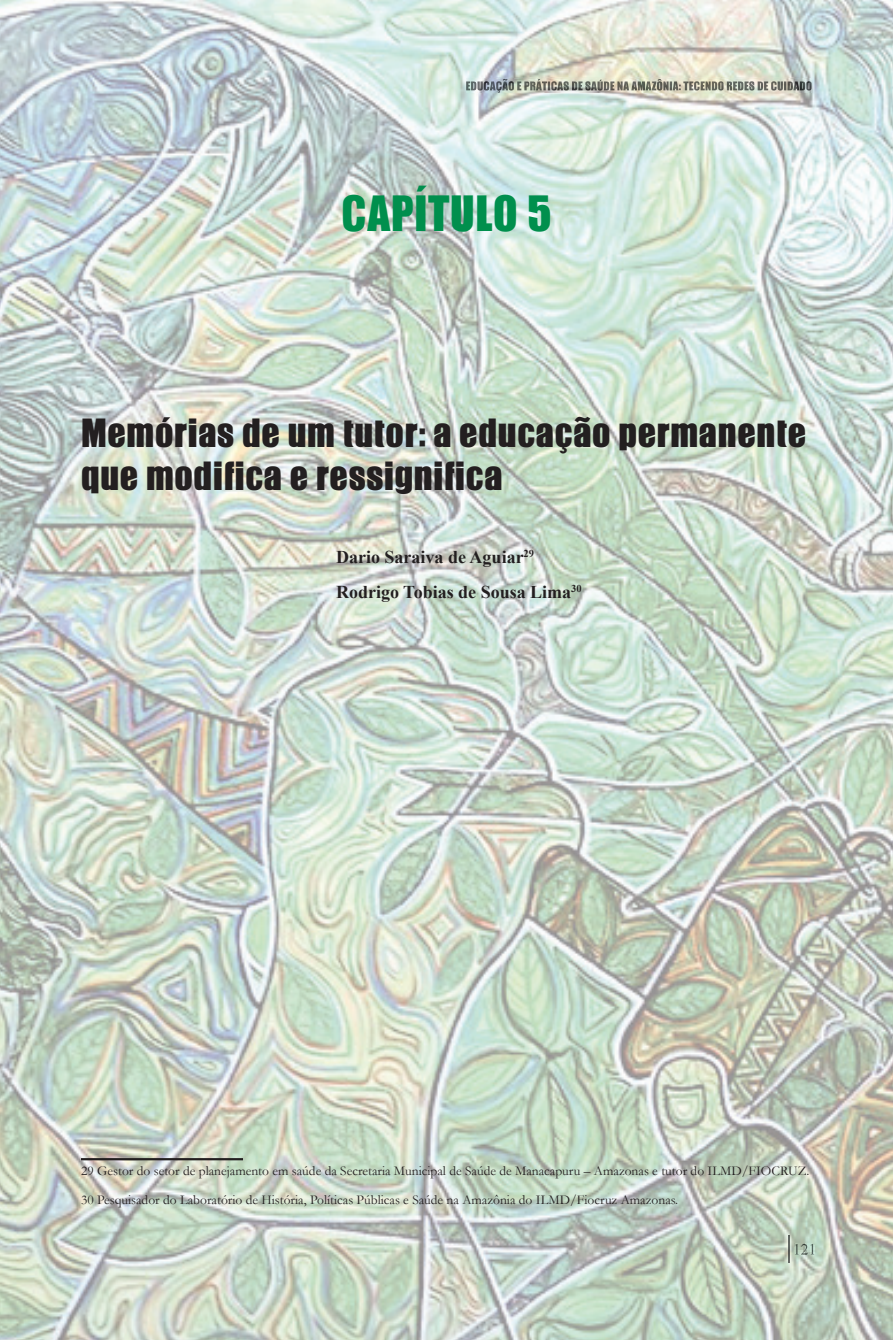
<style>
.page{position:relative;width:893px;height:1340px;background:#fff}
.page>*{position:absolute;margin:0;border:0;box-sizing:border-box;transform-origin:0 0}
.t1{font:45px "Gabo Drive";letter-spacing:.02em;color:#008f4d}
.t2{font:36px/43.2px "Gabo Drive";letter-spacing:.02em;color:#231f20}
.t3{font:700 18px/34.4px "Times New Roman";color:#231f20}
.t4{font:13.5px/29px "Garamond";color:#231f20}
</style>
<div class="page">
<img style="left:0;top:0;width:893px;height:1339px">
<img style="left:795px;top:1243px;width:19px;height:11px">
<svg style="left:789px;top:1235px;width:1px;height:27px"></svg>
<img style="left:466px;top:79px;width:346px;height:14px">
<hr style="left:81px;top:1158px;width:162px;height:2px;background:#231f20">
<h1 class="t1" style="left:342px;top:182px;width:211px">CApÍtULo 5</h1>
<h2 class="t2" style="left:81px;top:411px;width:727px">Memórias de um tutor: a educação permanente que modifica e ressignifica</h2>
<h3 class="t3" style="left:336px;top:540px;width:247px">Dario Saraiva de Aguiar<sup>29<br></sup>Rodrigo Tobias de Sousa Lima<sup>30</sup></h3>
<p class="t4" style="left:81px;top:1156px;width:730px">29 Gestor do setor de planejamento em saúde da Secretaria Municipal de Saúde de Manacapuru – Amazonas e tutor do ILMD/FIOCRUZ.<br>30 Pesquisador do Laboratório de História, Políticas Públicas e Saúde na Amazônia do ILMD/Fiocruz Amazonas.</p>
</div>
